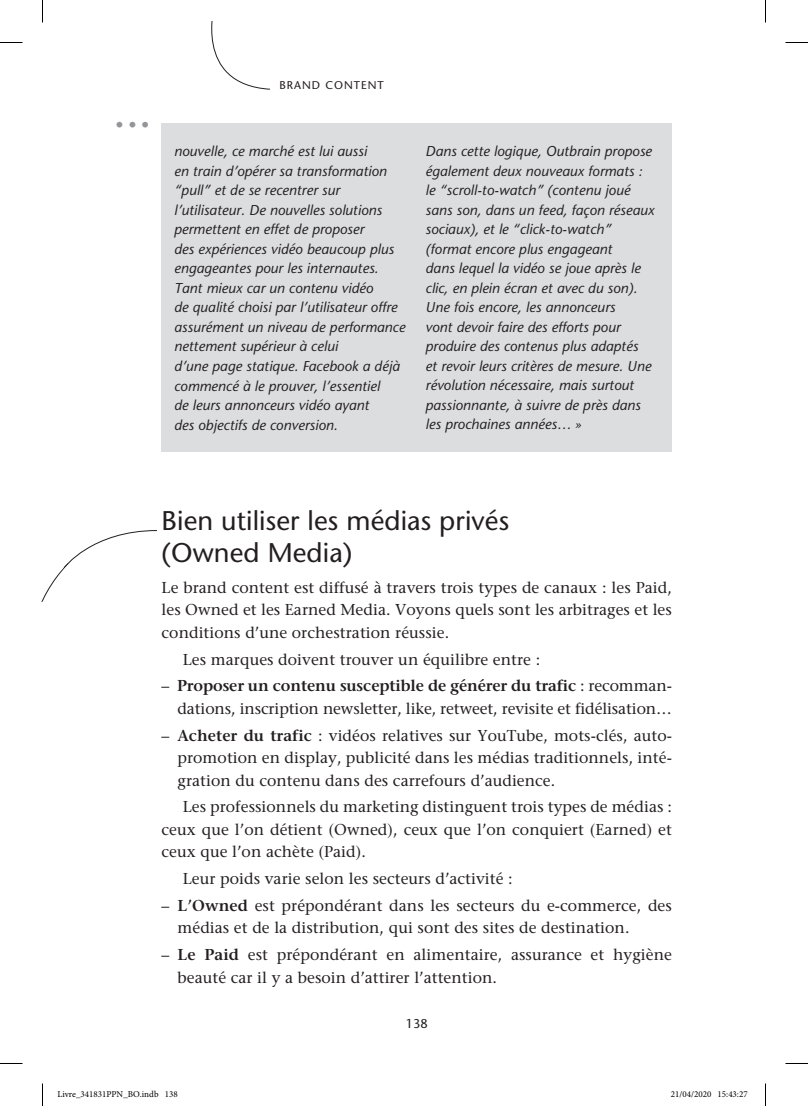
<style>
.page{position:relative;width:808px;height:1106px;background:#fff}
.page>*{position:absolute;margin:0;border:0;box-sizing:border-box;transform-origin:0 0}
.t1{font:500 45px "Stone Sans Std";color:#939598}
.t2{font:500 27px/31.5px "Stone Sans Std";letter-spacing:.005em;color:#231f20}
.t3{font:500 15.75px/22.5px "Stone Serif Std";letter-spacing:.005em;color:#231f20;text-align:justify}
.t4{font:italic 500 14.25px/19.5px "Stone Sans Std";letter-spacing:.005em;color:#231f20}
.t5{font:500 12.75px "Stone Sans Std";color:#231f20}
.t6{font:500 11.25px "Stone Sans Std";letter-spacing:.09em;color:#231f20}
.t7{font:9px "Minion Pro";color:#000}
.s1{font-family:"Stone Sans Std"}
.s2{font-weight:600}
</style>
<div class="page">
<svg style="left:41px;top:530px;width:116px;height:72px"></svg>
<div style="left:161px;top:123px;width:511px;height:329px;background:#dcdddf"></div>
<svg style="left:211px;top:21px;width:59px;height:69px"></svg>
<svg style="left:0;top:42px;width:22px;height:1px"></svg>
<svg style="left:785px;top:42px;width:23px;height:1px"></svg>
<svg style="left:0;top:1063px;width:22px;height:1px"></svg>
<svg style="left:785px;top:1063px;width:23px;height:1px"></svg>
<svg style="left:42px;top:0;width:1px;height:23px"></svg>
<svg style="left:42px;top:1083px;width:1px;height:22px"></svg>
<svg style="left:765px;top:0;width:1px;height:23px"></svg>
<svg style="left:765px;top:1083px;width:1px;height:22px"></svg>
<h1 class="t1" style="left:113px;top:85px;width:40px">...</h1>
<p class="t6" style="left:279px;top:78px;width:106px">BRAND CONTENT</p>
<p class="t4" style="left:174px;top:141px;width:233px">nouvelle, ce marché est lui aussi<br>en train d’opérer sa transformation “pull” et de se recentrer sur l’utilisateur. De nouvelles solutions permettent en effet de proposer<br>des expériences vidéo beaucoup plus engageantes pour les internautes.<br>Tant mieux car un contenu vidéo<br>de qualité choisi par l’utilisateur offre assurément un niveau de performance nettement supérieur à celui<br>d’une page statique. Facebook a déjà commencé à le prouver, l’essentiel<br>de leurs annonceurs vidéo ayant<br>des objectifs de conversion.</p>
<p class="t4" style="left:425px;top:141px;width:230px">Dans cette logique, Outbrain propose également deux nouveaux formats : le “scroll-to-watch” (contenu joué sans son, dans un feed, façon réseaux sociaux), et le “click-to-watch” (format encore plus engageant<br>dans lequel la vidéo se joue après le clic, en plein écran et avec du son).<br>Une fois encore, les annonceurs<br>vont devoir faire des efforts pour produire des contenus plus adaptés<br>et revoir leurs critères de mesure. Une révolution nécessaire, mais surtout passionnante, à suivre de près dans les prochaines années… »</p>
<h2 class="t2" style="left:162px;top:505px;width:349px">Bien utiliser les médias privés (Owned Media)</h2>
<p class="t3" style="left:162px;top:576px;width:512px">Le brand content est diffusé à travers trois types de canaux : les Paid, les Owned et les Earned Media. Voyons quels sont les arbitrages et les conditions d’une orchestration réussie.</p>
<p class="t3" style="left:183px;top:647px;width:359px">Les marques doivent trouver un équilibre entre :</p>
<p class="t3" style="left:162px;top:674px;width:512px;text-align:right"><span class="s1">–</span> <span class="s2">Proposer un contenu susceptible de générer du trafic</span> : recomman&shy;dations, inscription newsletter, like, retweet, revisite et fidélisation…</p>
<p class="t3" style="left:177px;top:724px;width:496px;text-indent:-16px"><span class="s1">–</span> <span class="s2">Acheter du trafic</span> : vidéos relatives sur YouTube, mots-clés, auto&shy;promotion en display, publicité dans les médias traditionnels, inté&shy;gration du contenu dans des carrefours d’audience.</p>
<p class="t3" style="left:162px;top:795px;width:512px;text-indent:21px">Les professionnels du marketing distinguent trois types de médias : ceux que l’on détient (Owned), ceux que l’on conquiert (Earned) et ceux que l’on achète (Paid).</p>
<p class="t3" style="left:183px;top:867px;width:331px">Leur poids varie selon les secteurs d’activité :</p>
<p class="t3" style="left:177px;top:894px;width:496px;text-indent:-16px"><span class="s1">–</span> <span class="s2">L’Owned</span> est prépondérant dans les secteurs du e-commerce, des médias et de la distribution, qui sont des sites de destination.</p>
<p class="t3" style="left:177px;top:943px;width:496px;text-indent:-16px"><span class="s1">–</span> <span class="s2">Le Paid</span> est prépondérant en alimentaire, assurance et hygiène beauté car il y a besoin d’attirer l’attention.</p>
<p class="t5" style="left:406px;top:1016px;width:23px">138</p>
<p class="t7" style="left:57px;top:1088px;width:122px">Livre_341831PPN_BO.indb 138</p>
<p class="t7" style="left:671px;top:1088px;width:78px">21/04/2020 15:43:27</p>
</div>
